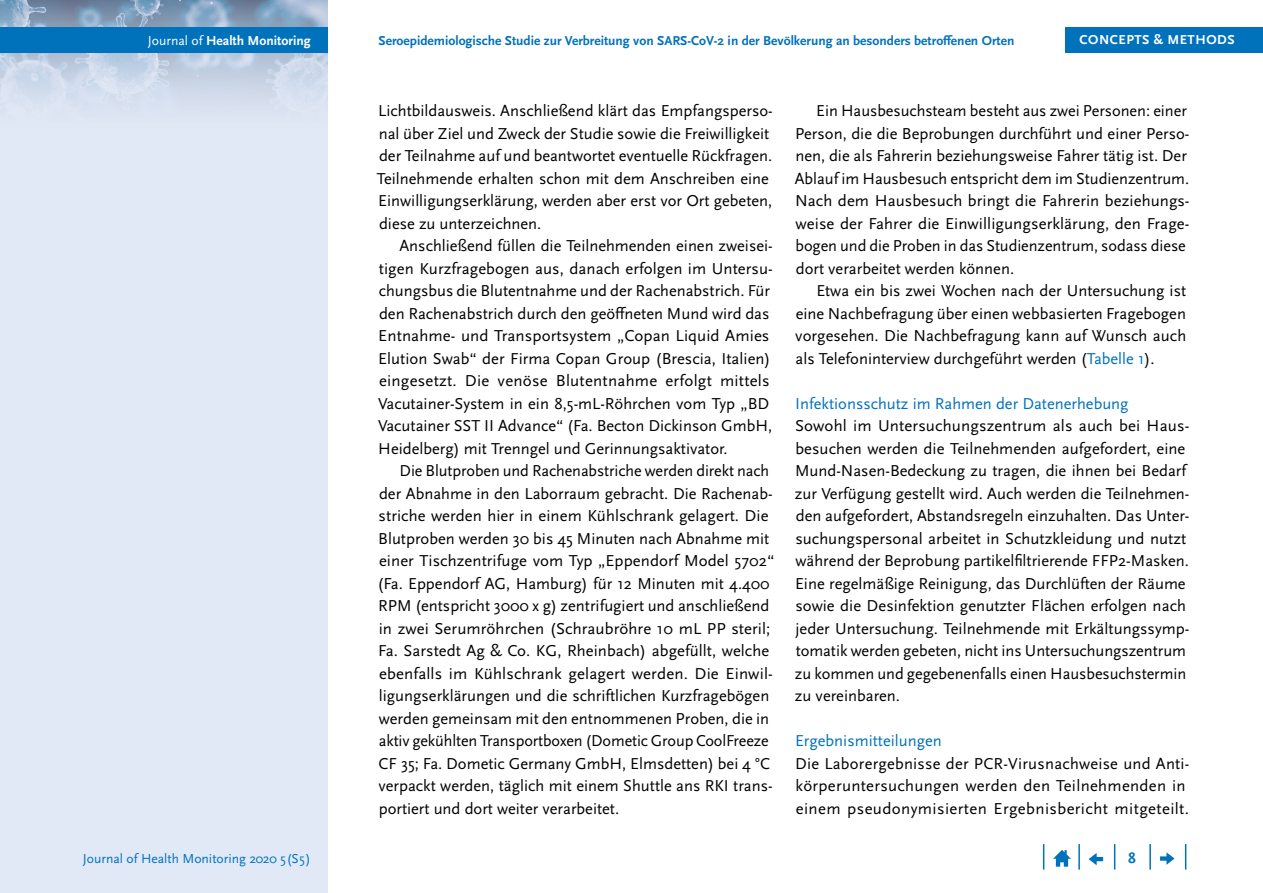
<style>
.page{position:relative;width:1263px;height:893px;background:#fff}
.page>*{position:absolute;margin:0;border:0;box-sizing:border-box;transform-origin:0 0}
.Copy_Einzug{font:16.5px/22.5px "Scala Sans Pro";color:#000}
.Copy{font:16.5px/22.5px "Scala Sans Pro";color:#000}
.Copy-2{font:16.5px/22.5px "Scala Sans Pro";letter-spacing:.02em;color:#000}
.t1{font:16.5px "Scala Sans Pro";color:#0072bc}
.t2{font:700 15.75px "Scala Sans Pro";color:#0072bc}
.t3{font:13.65px "Scala Sans Pro";color:#0072bc}
.t4{font:700 13.65px "Scala Sans Pro";color:#fff}
.t5{font:700 13.5px "Scala Sans Pro";color:#0072bc}
.t6{font:700 13.5px "Scala Sans Pro";letter-spacing:.04em;color:#fff}
.s1{font-weight:400}
.s2{color:#0072bc}
</style>
<div class="page">
<div style="left:0;top:0;width:327px;height:893px;background:#e1e8f6"></div>
<img style="left:0;top:0;width:327px;height:103px">
<div style="left:0;top:28px;width:327px;height:25px;background:#0072bc"></div>
<svg style="left:1185px;top:844px;width:1px;height:26px"></svg>
<hr style="left:1149px;top:844px;width:2px;height:26px;background:#0072bc">
<svg style="left:1114px;top:844px;width:1px;height:26px"></svg>
<hr style="left:1078px;top:844px;width:2px;height:26px;background:#0072bc">
<svg style="left:1043px;top:844px;width:1px;height:26px"></svg>
<svg style="left:1053px;top:850px;width:18px;height:17px"></svg>
<svg style="left:1089px;top:853px;width:14px;height:12px"></svg>
<svg style="left:1160px;top:852px;width:14px;height:13px"></svg>
<div style="left:1065px;top:28px;width:198px;height:25px;background:#0072bc"></div>
<p class="t4" style="left:148px;top:33px;width:164px"><span class="s1">Journal of</span> Health Monitoring</p>
<p class="t5" style="left:378px;top:33px;width:637px">Seroepidemiologische Studie zur Verbreitung von SARS-CoV-2 in der Bevölkerung an besonders betroffenen Orten</p>
<p class="t6" style="left:1079px;top:32px;width:157px">CONCEPTS &amp; METHODS</p>
<p class="Copy" style="left:377px;top:99px;width:397px">Lichtbildausweis. Anschließend klärt das Empfangsperso&shy;nal über Ziel und Zweck der Studie sowie die Freiwilligkeit der Teilnahme auf und beantwortet eventuelle Rückfragen.<br>Teilnehmende erhalten schon mit dem Anschreiben eine Einwilligungserklärung, werden aber erst vor Ort gebeten, diese zu unterzeichnen.</p>
<p class="Copy_Einzug" style="left:378px;top:234px;width:396px;text-indent:21px">Anschließend füllen die Teilnehmenden einen zweisei&shy;tigen Kurzfragebogen aus, danach erfolgen im Untersu&shy;chungsbus die Blutentnahme und der Rachenabstrich. Für den Rachenabstrich durch den geöffneten Mund wird das Entnahme- und Transportsystem „Copan Liquid Amies Elution Swab“ der Firma Copan Group (Brescia, Italien) eingesetzt. Die venöse Blutentnahme erfolgt mittels Vacutainer-System in ein 8,5-mL-Röhrchen vom Typ „BD Vacutainer SST II Advance“ (Fa. Becton Dickinson GmbH, Heidelberg) mit Trenngel und Gerinnungsaktivator.</p>
<p class="Copy_Einzug" style="left:377px;top:459px;width:399px;text-indent:22px">Die Blutproben und Rachenabstriche werden direkt nach der Abnahme in den Laborraum gebracht. Die Rachenab&shy;striche werden hier in einem Kühlschrank gelagert. Die Blutproben werden 30 bis 45 Minuten nach Abnahme mit einer Tischzentrifuge vom Typ „Eppendorf Model 5702“ (Fa. Eppendorf AG, Hamburg) für 12 Minuten mit 4.400<br>RPM (entspricht 3000 x g) zentrifugiert und anschließend in zwei Serumröhrchen (Schraubröhre 10 mL PP steril; Fa. Sarstedt Ag &amp; Co. KG, Rheinbach) abgefüllt, welche ebenfalls im Kühlschrank gelagert werden. Die Einwil&shy;ligungserklärungen und die schriftlichen Kurzfragebögen werden gemeinsam mit den entnommenen Proben, die in aktiv gekühlten Transportboxen (Dometic Group CoolFreeze CF 35; Fa. Dometic Germany GmbH, Elmsdetten) bei 4 °C verpackt werden, täglich mit einem Shuttle ans RKI trans&shy;portiert und dort weiter verarbeitet.</p>
<p class="Copy_Einzug" style="left:795px;top:99px;width:396px;text-indent:21px">Ein Hausbesuchsteam besteht aus zwei Personen: einer Person, die die Beprobungen durchführt und einer Perso&shy;nen, die als Fahrerin beziehungsweise Fahrer tätig ist. Der Ablauf im Hausbesuch entspricht dem im Studienzentrum.<br>Nach dem Hausbesuch bringt die Fahrerin beziehungs&shy;weise der Fahrer die Einwilligungserklärung, den Frage&shy;bogen und die Proben in das Studienzentrum, sodass diese dort verarbeitet werden können.</p>
<p class="Copy_Einzug" style="left:795px;top:279px;width:392px;text-align:justify;text-indent:21px">Etwa ein bis zwei Wochen nach der Untersuchung ist eine Nachbefragung über einen webbasierten Fragebogen vorgesehen. Die Nachbefragung kann auf Wunsch auch als Telefoninterview durchgeführt werden (<span class="s2">Tabelle 1</span>).</p>
<h3 class="t1" style="left:795px;top:394px;width:335px">Infektionsschutz im Rahmen der Datenerhebung</h3>
<p class="Copy" style="left:795px;top:414px;width:396px">Sowohl im Untersuchungszentrum als auch bei Haus&shy;besuchen werden die Teilnehmenden aufgefordert, eine Mund-Nasen-Bedeckung zu tragen, die ihnen bei Bedarf zur Verfügung gestellt wird. Auch werden die Teilnehmen&shy;den aufgefordert, Abstandsregeln einzuhalten. Das Unter&shy;suchungspersonal arbeitet in Schutzkleidung und nutzt während der Beprobung partikelfiltrierende FFP2-Masken.<br>Eine regelmäßige Reinigung, das Durchlüften der Räume sowie die Desinfektion genutzter Flächen erfolgen nach jeder Untersuchung. Teilnehmende mit Erkältungssymp&shy;tomatik werden gebeten, nicht ins Untersuchungszentrum zu kommen und gegebenenfalls einen Hausbesuchstermin zu vereinbaren.</p>
<h3 class="t1" style="left:795px;top:731px;width:148px">Ergebnismitteilungen</h3>
<p class="Copy-2" style="left:795px;top:752px;width:396px">Die Laborergebnisse der PCR-Virusnachweise und Anti&shy;körperuntersuchungen werden den Teilnehmenden in einem pseudonymisierten Ergebnisbericht mitgeteilt.</p>
<p class="t3" style="left:83px;top:850px;width:229px">Journal of Health Monitoring 2020 5(S5)</p>
<p class="t2" style="left:1128px;top:849px;width:9px">8</p>
</div>
